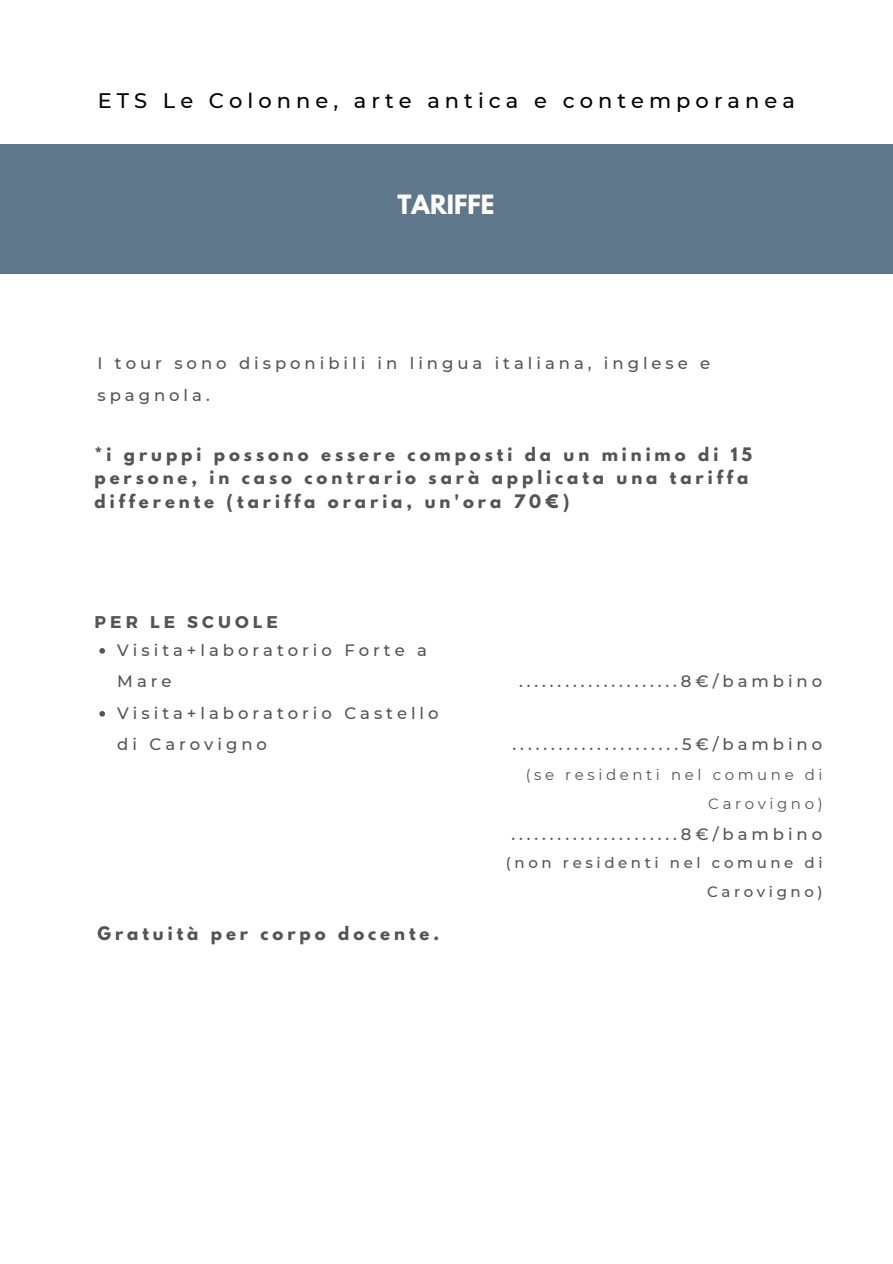
<style>
.page{position:relative;width:893px;height:1264px;background:#fff}
.page>*{position:absolute;margin:0;border:0;box-sizing:border-box;transform-origin:0 0}
.t1{font:700 23.55px "League Spartan";color:#fff}
.t2{font:500 21px "Montserrat";letter-spacing:.24em;color:#000}
.t3{font:700 16.95px "Montserrat";letter-spacing:.24em;color:#545454}
.t4{font:500 16.5px/31.5px "Montserrat";letter-spacing:.24em;color:#545454}
.t5{font:700 16.5px/23.5px "League Spartan";letter-spacing:.24em;color:#545454}
.t6{font:500 15px/28px "Montserrat";letter-spacing:.24em;color:#545454;text-align:right}
.t7{font:15px/29.2px "Montserrat";letter-spacing:.24em;color:#545454;text-align:right}
</style>
<div class="page">
<div style="left:0;top:144px;width:892px;height:129px;background:#5e778a"></div>
<svg style="left:99px;top:648px;width:6px;height:5px"></svg>
<svg style="left:99px;top:711px;width:6px;height:5px"></svg>
<p class="t2" style="left:98px;top:88px;width:698px">ETS Le Colonne, arte antica e contemporanea</p>
<p class="t1" style="left:397px;top:193px;width:98px">TARIFFE</p>
<p class="t4" style="left:97px;top:347px;width:614px">I tour sono disponibili in lingua italiana, inglese e spagnola.</p>
<p class="t5" style="left:94px;top:444px;width:659px">*i gruppi possono essere composti da un minimo di 15 persone, in caso contrario sarà applicata una tariffa differente (tariffa oraria, un'ora 70€)</p>
<p class="t3" style="left:94px;top:610px;width:185px">PER LE SCUOLE</p>
<p class="t4" style="left:117px;top:634px;width:311px">Visita+laboratorio Forte a<br>Mare</p>
<p class="t4" style="left:117px;top:697px;width:323px">Visita+laboratorio Castello di Carovigno</p>
<p class="t5" style="left:97px;top:923px;width:343px">Gratuità per corpo docente.</p>
<p class="t4" style="left:519px;top:665px;width:304px">.....................8€/bambino</p>
<p class="t4" style="left:512px;top:728px;width:311px">......................5€/bambino</p>
<p class="t7" style="left:525px;top:759px;width:298px">(se residenti nel comune di<br>Carovigno)</p>
<p class="t4" style="left:511px;top:818px;width:312px">......................8€/bambino</p>
<p class="t6" style="left:506px;top:849px;width:318px">(non residenti nel comune di<br>Carovigno)</p>
</div>
